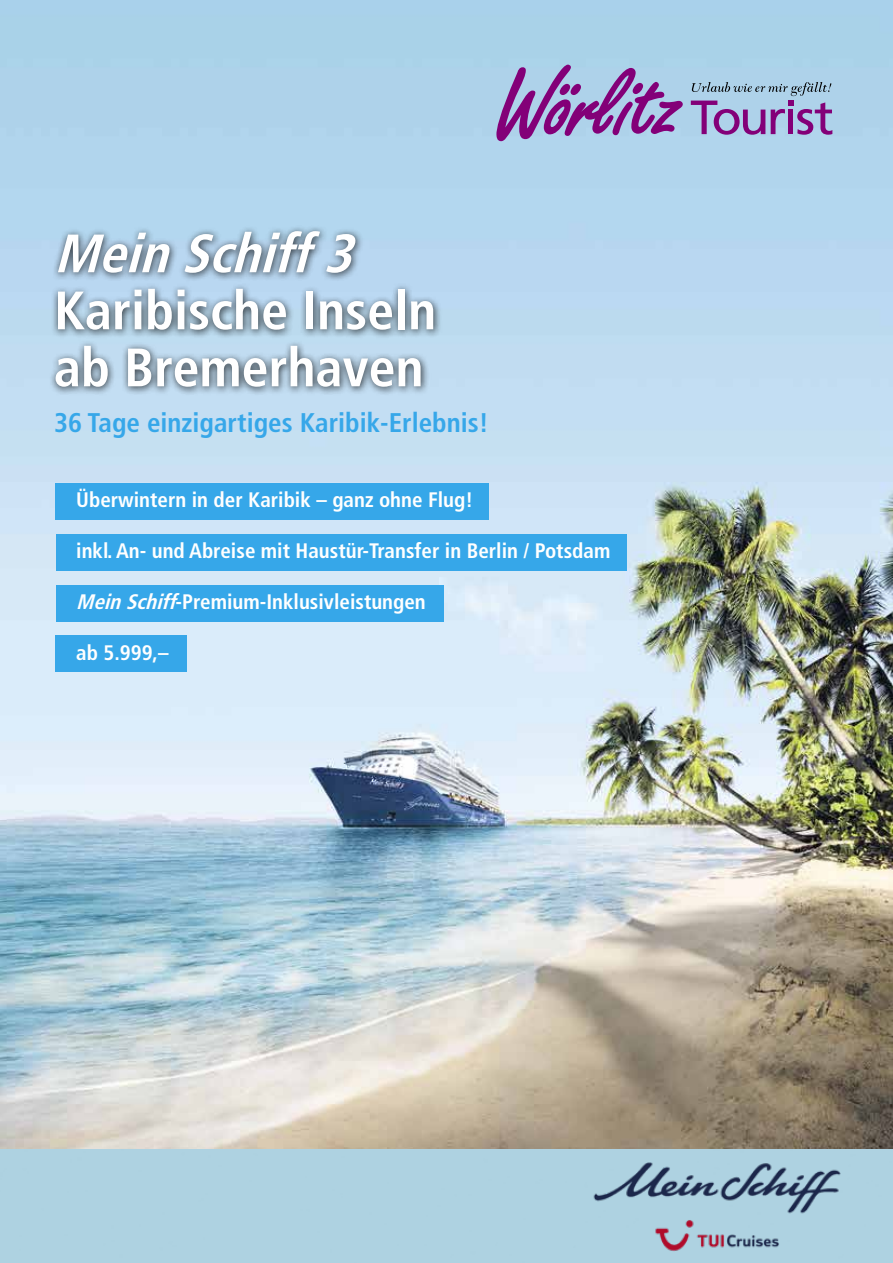
<style>
.page{position:relative;width:893px;height:1263px;background:#fff}
.page>*{position:absolute;margin:0;border:0;box-sizing:border-box;transform-origin:0 0}
.t1{font:700 condensed 54px/57px "Frutiger LT Pro";color:#fff}
.t2{font:italic 700 condensed 54px "Frutiger LT Pro";color:#fff}
.t3{font:700 condensed 27px "Frutiger LT Pro";color:#36a7e9}
.t4{font:700 condensed 21px "Frutiger LT Pro";color:#fff}
.s1{font-style:italic}
</style>
<div class="page">
<img style="left:0;top:0;width:893px;height:1149px">
<div style="left:56px;top:483px;width:433px;height:37px;background:#36a7e9"></div>
<div style="left:49px;top:224px;width:394px;height:172px;background:#000;opacity:.79"></div>
<div style="left:56px;top:585px;width:388px;height:37px;background:#36a7e9"></div>
<div style="left:56px;top:635px;width:131px;height:37px;background:#36a7e9"></div>
<div style="left:56px;top:534px;width:570px;height:36px;background:#36a7e9"></div>
<svg style="left:496px;top:65px;width:187px;height:76px;background:#9e88c2"></svg>
<svg style="left:691px;top:82px;width:141px;height:53px;background:#9d9cc8"></svg>
<img style="left:585px;top:1151px;width:258px;height:103px">
<h1 class="t2" style="left:54px;top:221px;width:316px">MeinSchiff3</h1>
<h1 class="t1" style="left:54px;top:282px;width:384px">Karibische Inseln ab Bremerhaven</h1>
<p class="t3" style="left:54px;top:407px;width:436px">36 Tage einzigartiges Karibik-Erlebnis!</p>
<p class="t4" style="left:76px;top:487px;width:398px">Überwintern in der Karibik – ganz ohne Flug!</p>
<p class="t4" style="left:76px;top:538px;width:536px">inkl. An- und Abreise mit Haustür-Transfer in Berlin / Potsdam</p>
<p class="t4" style="left:76px;top:590px;width:351px"><span class="s1">MeinSchiff</span>-Premium-Inklusivleistungen</p>
<p class="t4" style="left:76px;top:640px;width:94px">ab 5.999,–</p>
</div>
